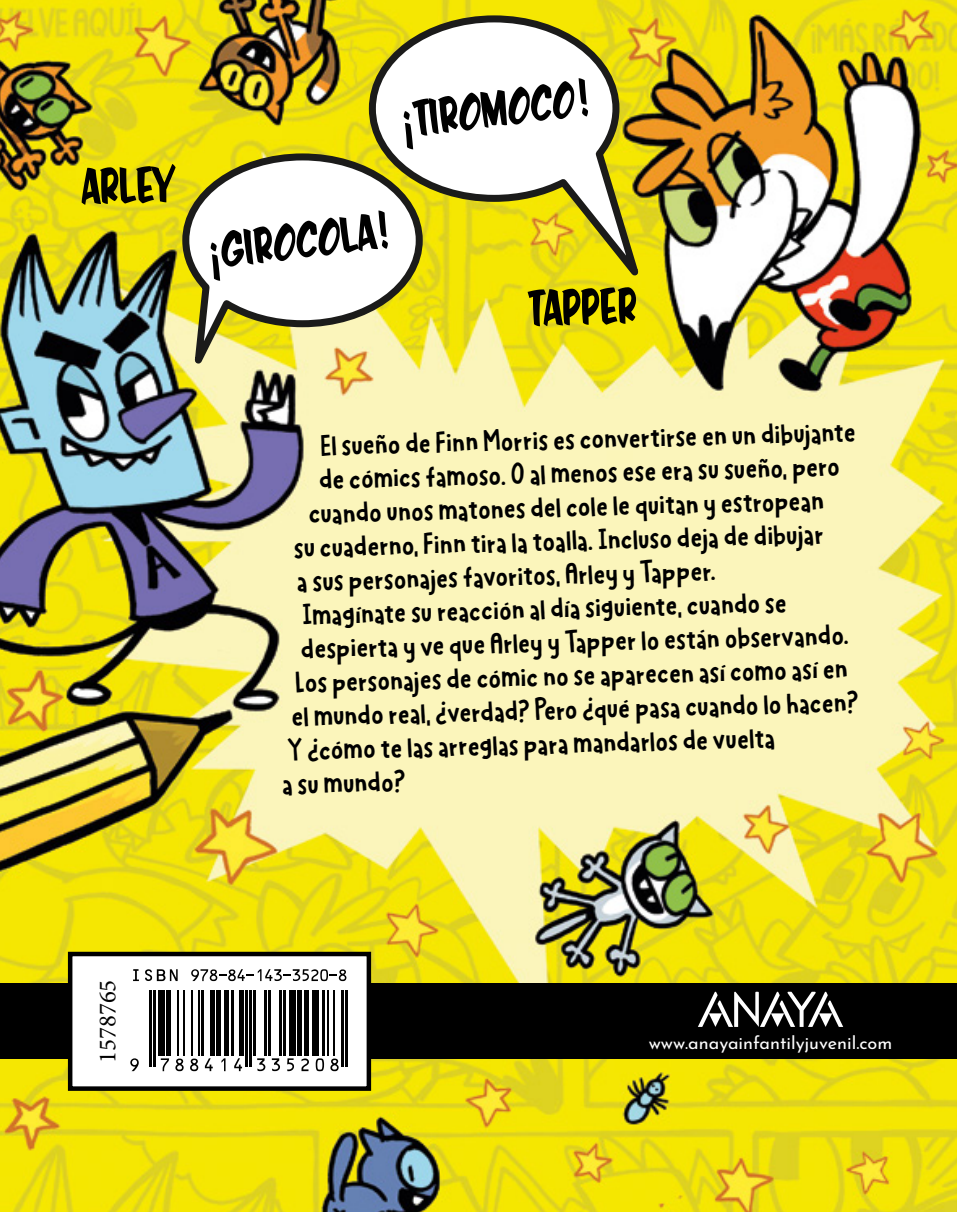
<style>
.page{position:relative;width:957px;height:1212px;background:#fff}
.page>*{position:absolute;margin:0;border:0;box-sizing:border-box;transform-origin:0 0}
.Main_A_T_Body_copy{font:49.5px "Java Jive Condensed";color:#000}
.t1{font:31.5px "Appelsin";color:#000}
.t2{font:24.75px "Minion Pro";color:#000}
.t3{font:18px "Josefin Sans";color:#fff}
</style>
<div class="page">
<img style="left:0;top:0;width:957px;height:1212px">
<div style="left:0;top:983px;width:957px;height:76px;background:#000"></div>
<svg style="left:365px;top:12px;width:287px;height:293px"></svg>
<svg style="left:179px;top:150px;width:247px;height:248px"></svg>
<svg style="left:698px;top:992px;width:145px;height:35px"></svg>
<div style="left:70px;top:954px;width:299px;height:134px;background:#fff"></div>
<div style="left:68px;top:952px;width:303px;height:139px;border:4px solid #000"></div>
<hr style="left:150px;top:990px;width:2px;height:76px;background:#000">
<hr style="left:154px;top:990px;width:2px;height:76px;background:#000">
<div style="left:158px;top:990px;width:6px;height:66px;background:#000"></div>
<hr style="left:166px;top:990px;width:4px;height:66px;background:#000">
<hr style="left:177px;top:990px;width:2px;height:66px;background:#000">
<hr style="left:183px;top:990px;width:2px;height:66px;background:#000">
<hr style="left:191px;top:990px;width:2px;height:66px;background:#000">
<hr style="left:198px;top:990px;width:2px;height:66px;background:#000">
<hr style="left:202px;top:990px;width:2px;height:66px;background:#000">
<hr style="left:210px;top:990px;width:4px;height:66px;background:#000">
<hr style="left:216px;top:990px;width:4px;height:66px;background:#000">
<hr style="left:225px;top:990px;width:4px;height:66px;background:#000">
<hr style="left:231px;top:990px;width:2px;height:66px;background:#000">
<hr style="left:239px;top:990px;width:4px;height:66px;background:#000">
<hr style="left:246px;top:990px;width:2px;height:76px;background:#000">
<hr style="left:250px;top:990px;width:2px;height:76px;background:#000">
<hr style="left:254px;top:990px;width:2px;height:66px;background:#000">
<hr style="left:264px;top:990px;width:2px;height:66px;background:#000">
<hr style="left:268px;top:990px;width:3px;height:66px;background:#000">
<hr style="left:279px;top:990px;width:2px;height:66px;background:#000">
<hr style="left:283px;top:990px;width:2px;height:66px;background:#000">
<div style="left:289px;top:990px;width:7px;height:66px;background:#000"></div>
<hr style="left:298px;top:990px;width:4px;height:66px;background:#000">
<hr style="left:304px;top:990px;width:4px;height:66px;background:#000">
<div style="left:312px;top:990px;width:7px;height:66px;background:#000"></div>
<hr style="left:323px;top:990px;width:2px;height:66px;background:#000">
<hr style="left:327px;top:990px;width:2px;height:66px;background:#000">
<hr style="left:333px;top:990px;width:2px;height:66px;background:#000">
<hr style="left:341px;top:990px;width:3px;height:76px;background:#000">
<hr style="left:346px;top:990px;width:2px;height:76px;background:#000">
<svg style="left:133px;top:969px;width:6px;height:12px"></svg>
<svg style="left:145px;top:969px;width:33px;height:12px"></svg>
<svg style="left:191px;top:969px;width:155px;height:12px"></svg>
<svg style="left:130px;top:1058px;width:9px;height:13px"></svg>
<svg style="left:161px;top:1058px;width:8px;height:13px"></svg>
<svg style="left:175px;top:1058px;width:9px;height:13px"></svg>
<svg style="left:190px;top:1058px;width:8px;height:13px"></svg>
<svg style="left:205px;top:1058px;width:8px;height:13px"></svg>
<svg style="left:221px;top:1058px;width:4px;height:13px"></svg>
<svg style="left:234px;top:1058px;width:8px;height:13px"></svg>
<svg style="left:257px;top:1058px;width:8px;height:13px"></svg>
<svg style="left:272px;top:1058px;width:8px;height:13px"></svg>
<svg style="left:287px;top:1058px;width:7px;height:13px"></svg>
<svg style="left:301px;top:1058px;width:8px;height:13px"></svg>
<svg style="left:316px;top:1058px;width:8px;height:13px"></svg>
<svg style="left:330px;top:1058px;width:9px;height:13px"></svg>
<p class="Main_A_T_Body_copy" style="left:80px;top:155px;width:93px;rotate:-2deg">ARLEY</p>
<p class="Main_A_T_Body_copy" style="left:398px;top:88px;width:190px;rotate:-7deg">¡TIROMOCO!</p>
<p class="Main_A_T_Body_copy" style="left:206px;top:220px;width:182px;rotate:-7deg">¡GIROCOLA!</p>
<p class="Main_A_T_Body_copy" style="left:527px;top:277px;width:110px;rotate:-2deg">TAPPER</p>
<p class="t1" style="left:319px;top:430px;width:537px;rotate:-2deg">El sueño de Finn Morr is es convertirse en un dibujante</p>
<p class="t1" style="left:318px;top:464px;width:523px;rotate:-2deg">de cómics famoso. O al menos ese era su sueño, pero</p>
<p class="t1" style="left:308px;top:498px;width:517px;rotate:-2deg">cuando unos matones del cole le quitan y estropean</p>
<p class="t1" style="left:293px;top:532px;width:532px;rotate:-2deg">su cuaderno, Finn tira la toall a. Incluso deja de dibujar</p>
<p class="t1" style="left:296px;top:565px;width:420px;rotate:-2deg">a sus personajes favoritos, Arley y Tapp er.</p>
<p class="t1" style="left:301px;top:599px;width:486px;rotate:-2deg">Imagínate su reacc ión al día siguiente, cuando se</p>
<p class="t1" style="left:300px;top:633px;width:550px;rotate:-2deg">despierta y ve que Arley y Tapp er lo están observando.</p>
<p class="t1" style="left:294px;top:667px;width:555px;rotate:-2deg">Los personajes de cómic no se aparecen así como así en</p>
<p class="t1" style="left:291px;top:701px;width:569px;rotate:-2deg">el mundo real, ¿verdad? Pero ¿qué pasa cuando lo hacen?</p>
<p class="t1" style="left:287px;top:734px;width:489px;rotate:-2deg">Y ¿cómo te las arr eglas para mandarlos de vuelta</p>
<p class="t1" style="left:281px;top:767px;width:125px;rotate:-2deg">a su mundo?</p>
<p class="t2" style="left:91px;top:1063px;width:85px;rotate:-90deg">1578765</p>
<p class="t3" style="left:649px;top:1027px;width:245px">www.anayainfantilyjuvenil.com</p>
</div>
